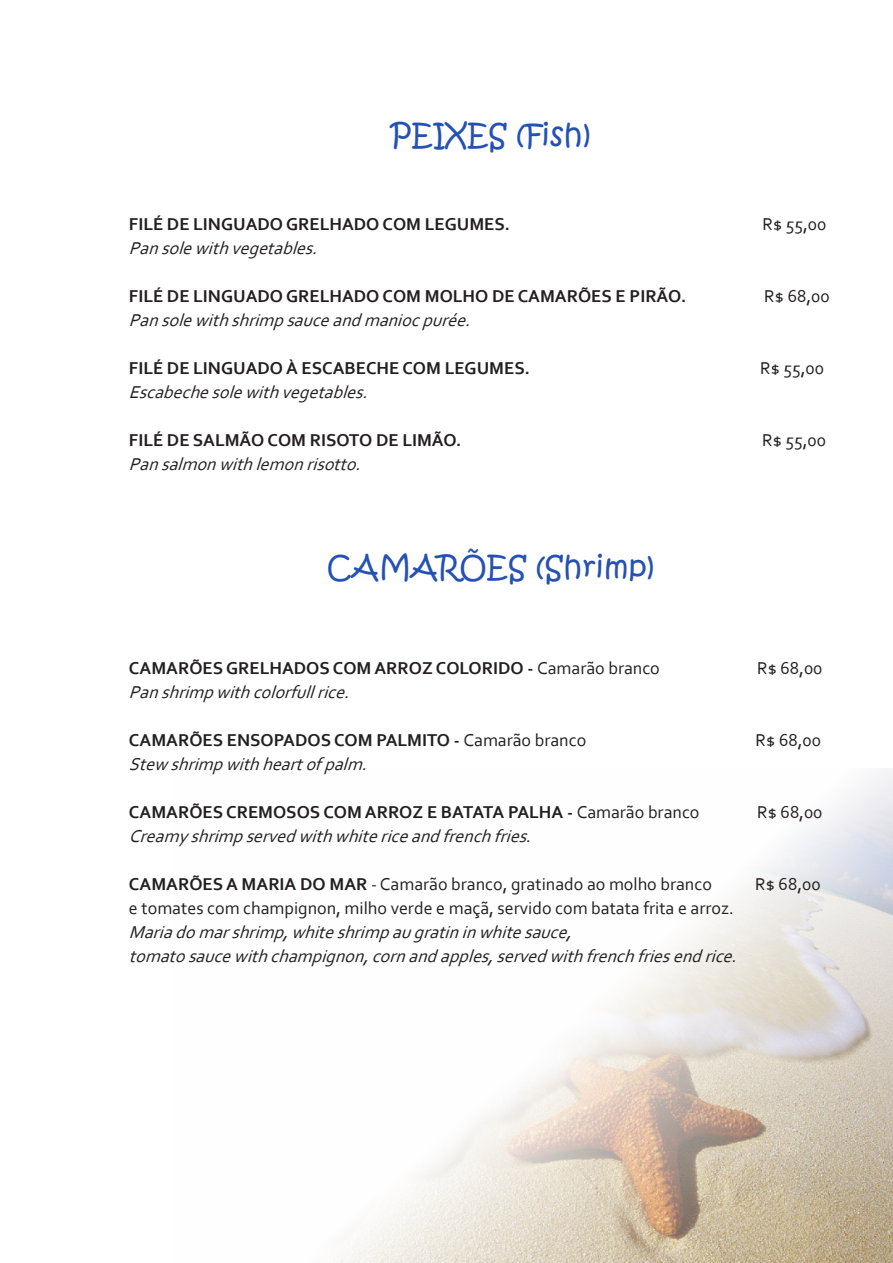
<style>
.page{position:relative;width:893px;height:1263px;background:#fff}
.page>*{position:absolute;margin:0;border:0;box-sizing:border-box;transform-origin:0 0}
.t1{font:30px "Kristen ITC";color:#2552b2}
.t2{font:italic 18px "Corbel";color:#231f20}
.t3{font:700 18px "Corbel";color:#231f20}
.t4{font:18px "Corbel";color:#231f20}
.s1{font-weight:400}
.s2{font-weight:700}
</style>
<div class="page">
<img style="left:334px;top:768px;width:559px;height:495px">
<p class="t1" style="left:391px;top:115px;width:202px">PEIXES (Fish)</p>
<p class="t3" style="left:129px;top:213px;width:383px">FILÉ DE LINGUADO GRELHADO COM LEGUMES.</p>
<p class="t4" style="left:762px;top:213px;width:66px">R$ 55,00</p>
<p class="t2" style="left:129px;top:237px;width:196px">Pansolewithvegetables.</p>
<p class="t3" style="left:129px;top:285px;width:559px">FILÉ DE LINGUADO GRELHADO COM MOLHO DE CAMARÕES E PIRÃO.</p>
<p class="t4" style="left:764px;top:285px;width:67px">R$ 68,00</p>
<p class="t2" style="left:129px;top:309px;width:349px">Pansolewithshrimpsauceandmaniocpurée.</p>
<p class="t3" style="left:129px;top:357px;width:402px">FILÉ DE LINGUADO À ESCABECHE COM LEGUMES.</p>
<p class="t4" style="left:760px;top:357px;width:66px">R$ 55,00</p>
<p class="t2" style="left:129px;top:381px;width:246px">Escabechesolewithvegetables.</p>
<p class="t3" style="left:129px;top:429px;width:334px">FILÉ DE SALMÃO COM RISOTO DE LIMÃO.</p>
<p class="t4" style="left:762px;top:429px;width:66px">R$ 55,00</p>
<p class="t2" style="left:129px;top:453px;width:239px">Pansalmonwithlemonrisotto.</p>
<p class="t1" style="left:327px;top:547px;width:329px">CAMARÕES (Shrimp)</p>
<p class="t3" style="left:129px;top:657px;width:532px">CAMARÕES GRELHADOS COM ARROZ COLORIDO - <span class="s1">Camarão branco</span></p>
<p class="t4" style="left:757px;top:657px;width:67px">R$ 68,00</p>
<p class="t2" style="left:129px;top:681px;width:228px">Panshrimpwithcolorfullrice.</p>
<p class="t3" style="left:129px;top:729px;width:459px">CAMARÕES ENSOPADOS COM PALMITO - <span class="s1">Camarão branco</span></p>
<p class="t4" style="left:756px;top:729px;width:67px">R$ 68,00</p>
<p class="t2" style="left:129px;top:753px;width:246px">Stew shrimpwithheartofpalm.</p>
<p class="t3" style="left:129px;top:801px;width:572px">CAMARÕES CREMOSOS COM ARROZ E BATATA PALHA - <span class="s1">Camarão branco</span></p>
<p class="t4" style="left:757px;top:801px;width:67px">R$ 68,00</p>
<p class="t2" style="left:129px;top:825px;width:410px">Creamyshrimpservedwithwhitericeandfrenchfries.</p>
<p class="t4" style="left:129px;top:873px;width:584px"><span class="s2">CAMARÕES A MARIA DO MAR</span> - Camarão branco, gratinado ao molho branco</p>
<p class="t4" style="left:755px;top:873px;width:67px">R$ 68,00</p>
<p class="t4" style="left:129px;top:897px;width:606px">e tomates com champignon, milho verde e maçã, servido com batata frita e arroz.</p>
<p class="t2" style="left:129px;top:921px;width:450px">Mariadomarshrimp,whiteshrimpaugratininwhitesauce,</p>
<p class="t2" style="left:129px;top:945px;width:615px">tomatosaucewithchampignon,cornandapples,servedwithfrenchfriesendrice.</p>
</div>
